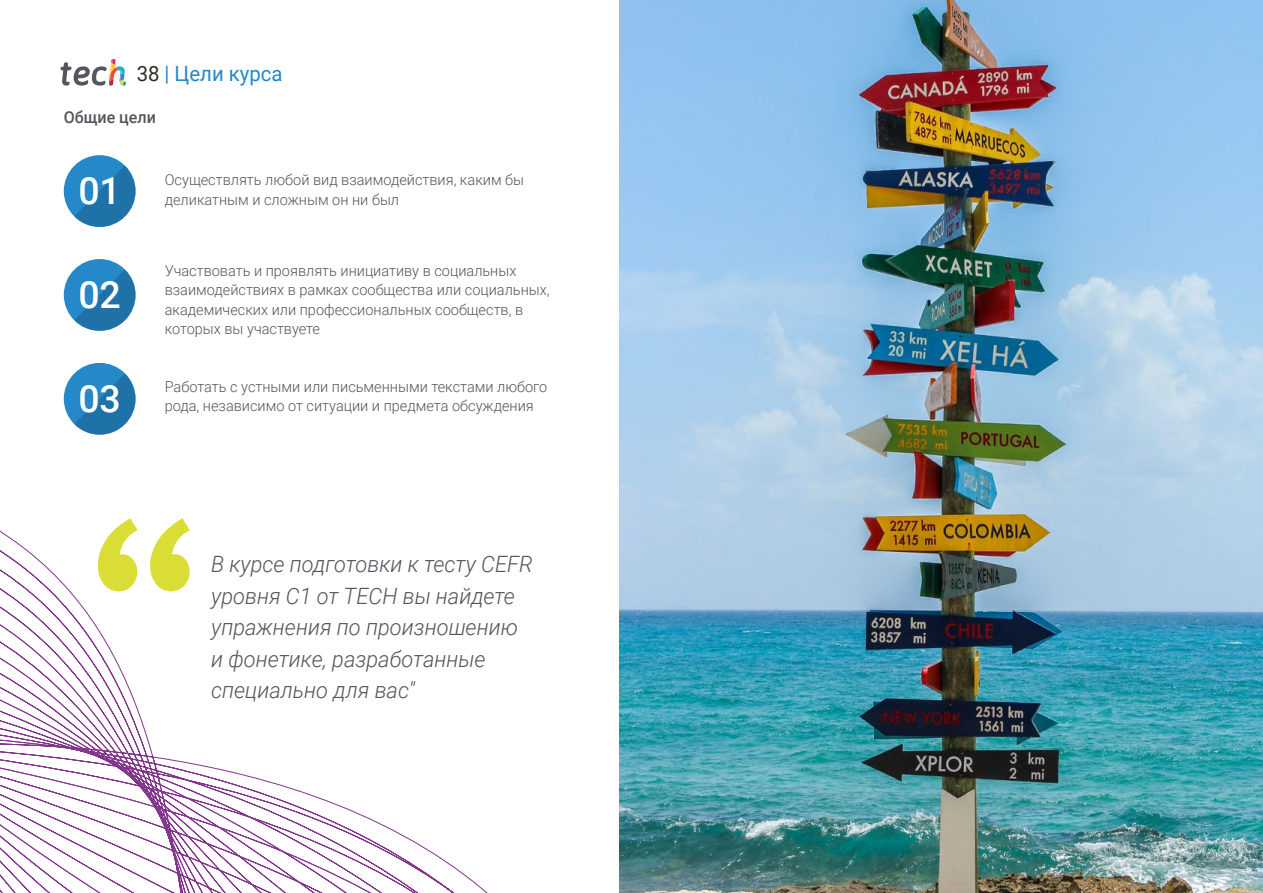
<style>
.page{position:relative;width:1263px;height:893px;background:#fff}
.page>*{position:absolute;margin:0;border:0;box-sizing:border-box;transform-origin:0 0}
.t1{font:500 37.5px "Roboto";color:#fff}
.t2{font:italic 300 22.5px/31.5px "Roboto";color:#52555b}
.t3{font:21px "Roboto";color:#2488c9}
.t4{font:500 16.5px "Roboto";color:#52555b}
.t5{font:300 15px/19.5px "Roboto";color:#52555b}
.s1{color:#312e20}
</style>
<div class="page">
<svg style="left:61px;top:59px;width:65px;height:27px"></svg>
<img style="left:619px;top:0;width:644px;height:893px">
<svg style="left:0;top:530px;width:488px;height:363px"></svg>
<div style="left:64px;top:155px;width:72px;height:72px;background:#2488c9;border-radius:50%"></div>
<div style="left:64px;top:259px;width:72px;height:72px;background:#2488c9;border-radius:50%"></div>
<div style="left:64px;top:363px;width:72px;height:72px;background:#2488c9;border-radius:50%"></div>
<svg style="left:74px;top:166px;width:62px;height:61px"></svg>
<svg style="left:74px;top:270px;width:62px;height:61px"></svg>
<svg style="left:74px;top:373px;width:62px;height:62px"></svg>
<svg style="left:98px;top:518px;width:92px;height:73px"></svg>
<h3 class="t3" style="left:137px;top:59px;width:148px"><span class="s1">38</span> | Цели курса</h3>
<p class="t4" style="left:64px;top:106px;width:94px">Общие цели</p>
<h1 class="t1" style="left:78px;top:164px;width:44px">01</h1>
<p class="t5" style="left:165px;top:170px;width:361px">Осуществлять любой вид взаимодействия, каким бы деликатным и сложным он ни был</p>
<h1 class="t1" style="left:78px;top:268px;width:44px">02</h1>
<h1 class="t1" style="left:78px;top:372px;width:44px">03</h1>
<p class="t5" style="left:165px;top:260px;width:386px">Участвовать и проявлять инициативу в социальных взаимодействиях в рамках сообщества или социальных, академических или профессиональных сообществ, в которых вы участвуете</p>
<p class="t5" style="left:165px;top:376px;width:384px">Работать с устными или письменными текстами любого рода, независимо от ситуации и предмета обсуждения</p>
<h2 class="t2" style="left:211px;top:548px;width:323px">В курсе подготовки к тесту CEFR уровня С1 от TECH вы найдете упражнения по произношению и фонетике, разработанные специально для вас"</h2>
</div>
